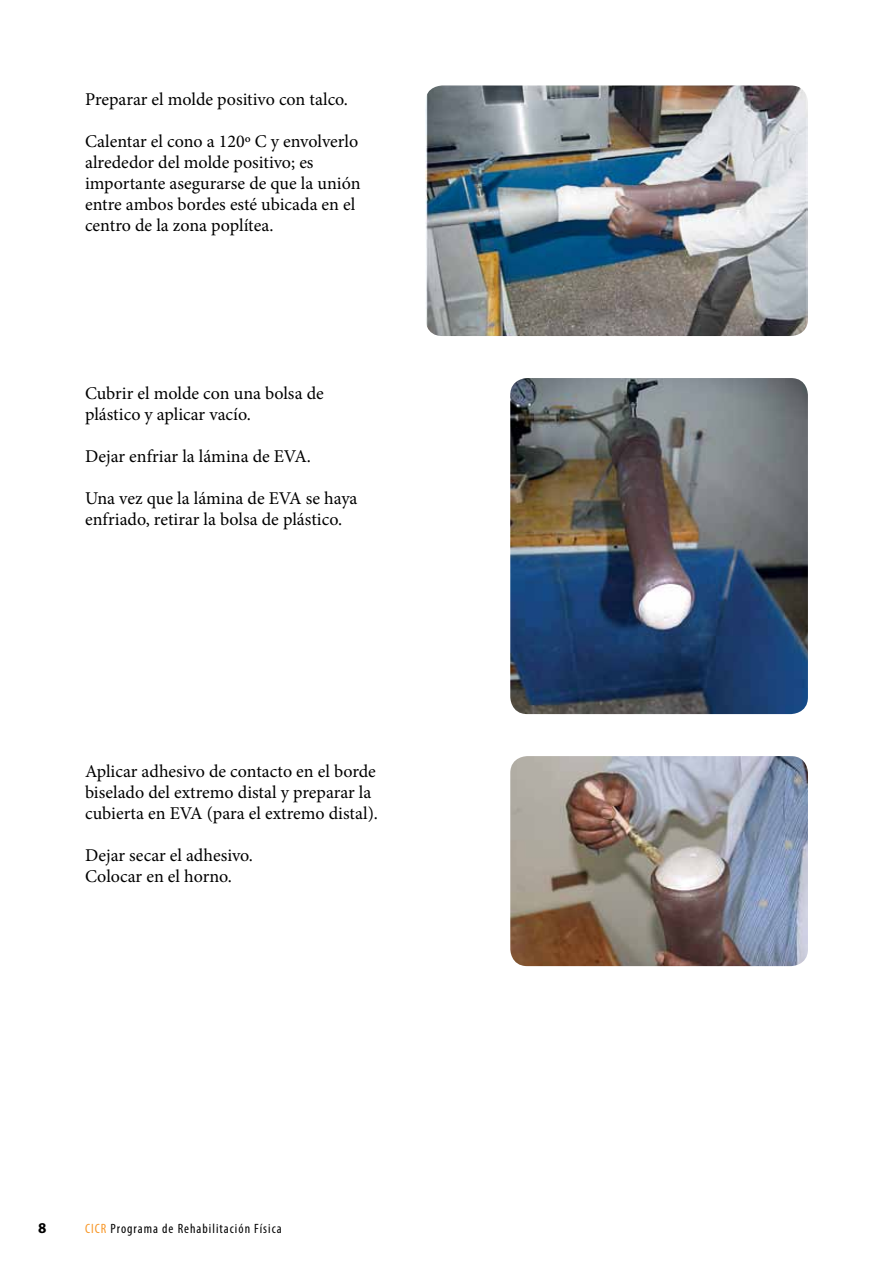
<style>
.page{position:relative;width:893px;height:1263px;background:#fff}
.page>*{position:absolute;margin:0;border:0;box-sizing:border-box;transform-origin:0 0}
.t1{font:18px/21px "Minion Pro";color:#000}
.t2{font:700 15px "Myriad Pro";color:#000}
.t3{font:condensed 13.5px "Myriad Pro";letter-spacing:.075em;color:#000}
.s1{color:#f89728}
</style>
<div class="page">
<img style="left:425px;top:86px;width:383px;height:250px">
<img style="left:510px;top:378px;width:298px;height:336px">
<img style="left:510px;top:756px;width:298px;height:210px">
<p class="t1" style="left:85px;top:89px;width:264px">Preparar el molde positivo con talco.</p>
<p class="t1" style="left:85px;top:131px;width:277px">Calentar el cono a 120º C y envolverlo alrededor del molde positivo; es importante asegurarse de que la unión entre ambos bordes esté ubicada en el centro de la zona poplítea.</p>
<p class="t1" style="left:85px;top:383px;width:240px">Cubrir el molde con una bolsa de plástico y aplicar vacío.</p>
<p class="t1" style="left:85px;top:446px;width:227px">Dejar enfriar la lámina de EVA.</p>
<p class="t1" style="left:85px;top:488px;width:274px">Una vez que la lámina de EVA se haya enfriado, retirar la bolsa de plástico.</p>
<p class="t1" style="left:85px;top:761px;width:295px">Aplicar adhesivo de contacto en el borde biselado del extremo distal y preparar la cubierta en EVA (para el extremo distal).</p>
<p class="t1" style="left:85px;top:845px;width:169px">Dejar secar el adhesivo.<br>Colocar en el horno.</p>
<p class="t2" style="left:38px;top:1219px;width:10px">8</p>
<p class="t3" style="left:85px;top:1220px;width:198px"><span class="s1">CICR</span> Programa de Rehabilitación Física</p>
</div>
